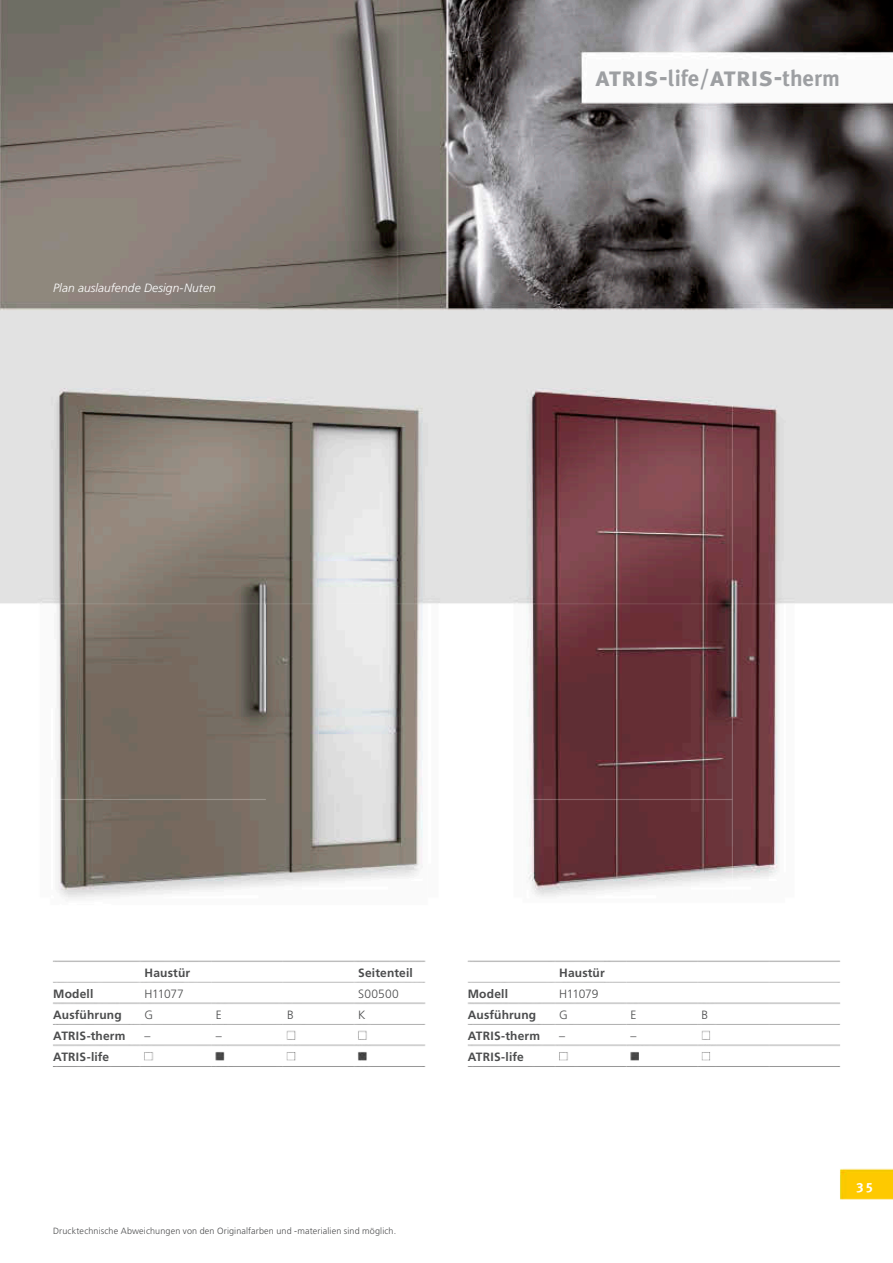
<style>
.page{position:relative;width:893px;height:1263px;background:#fff}
.page>*{position:absolute;margin:0;border:0;box-sizing:border-box;transform-origin:0 0}
.t1{font:27px "Meta Plus Bold Caps";color:#9d9fa2}
.t2{font:700 13.5px "Meta Plus";color:#fff}
.t3{font:700 12px "Frutiger";letter-spacing:.015em;color:#4b4c4d}
.t4{font:300 12px "Frutiger";letter-spacing:-.015em;color:#4b4c4d}
.t5{font:italic 300 12px "Frutiger";letter-spacing:.005em;color:#fff}
.t6{font:300 9px "Frutiger";letter-spacing:.015em;color:#4b4c4d}
.s1{font-family:"Meta Plus";font-weight:700;font-size:22.5px}
</style>
<div class="page">
<img style="left:0;top:0;width:893px;height:1200px">
<p class="t5" style="left:53px;top:281px;width:164px">Plan auslaufende Design-Nuten</p>
<h1 class="t1" style="left:595px;top:61px;width:246px">atris-<span class="s1">life/</span>atris-<span class="s1">therm</span></h1>
<p class="t3" style="left:145px;top:965px;width:47px">Haustür</p>
<p class="t3" style="left:358px;top:965px;width:56px">Seitenteil</p>
<p class="t3" style="left:53px;top:986px;width:42px">Modell</p>
<p class="t4" style="left:145px;top:987px;width:41px">H11077</p>
<p class="t4" style="left:358px;top:987px;width:42px">S00500</p>
<p class="t3" style="left:53px;top:1007px;width:70px">Ausführung</p>
<p class="t4" style="left:145px;top:1008px;width:10px">G</p>
<p class="t4" style="left:216px;top:1008px;width:7px">E</p>
<p class="t4" style="left:287px;top:1008px;width:8px">B</p>
<p class="t4" style="left:358px;top:1008px;width:9px">K</p>
<p class="t3" style="left:53px;top:1028px;width:74px">ATRIS-therm</p>
<p class="t4" style="left:145px;top:1029px;width:7px">–</p>
<p class="t4" style="left:216px;top:1029px;width:7px">–</p>
<p class="t3" style="left:53px;top:1049px;width:58px">ATRIS-life</p>
<p class="t3" style="left:559px;top:965px;width:47px">Haustür</p>
<p class="t3" style="left:468px;top:986px;width:42px">Modell</p>
<p class="t4" style="left:559px;top:987px;width:41px">H11079</p>
<p class="t3" style="left:468px;top:1007px;width:70px">Ausführung</p>
<p class="t4" style="left:559px;top:1008px;width:10px">G</p>
<p class="t4" style="left:630px;top:1008px;width:7px">E</p>
<p class="t4" style="left:702px;top:1008px;width:8px">B</p>
<p class="t3" style="left:468px;top:1028px;width:74px">ATRIS-therm</p>
<p class="t4" style="left:559px;top:1029px;width:7px">–</p>
<p class="t4" style="left:630px;top:1029px;width:7px">–</p>
<p class="t3" style="left:468px;top:1049px;width:58px">ATRIS-life</p>
<p class="t6" style="left:53px;top:1225px;width:345px">Drucktechnische Abweichungen von den Originalfarben und -materialien sind möglich.</p>
<p class="t2" style="left:857px;top:1177px;width:17px">35</p>
</div>
